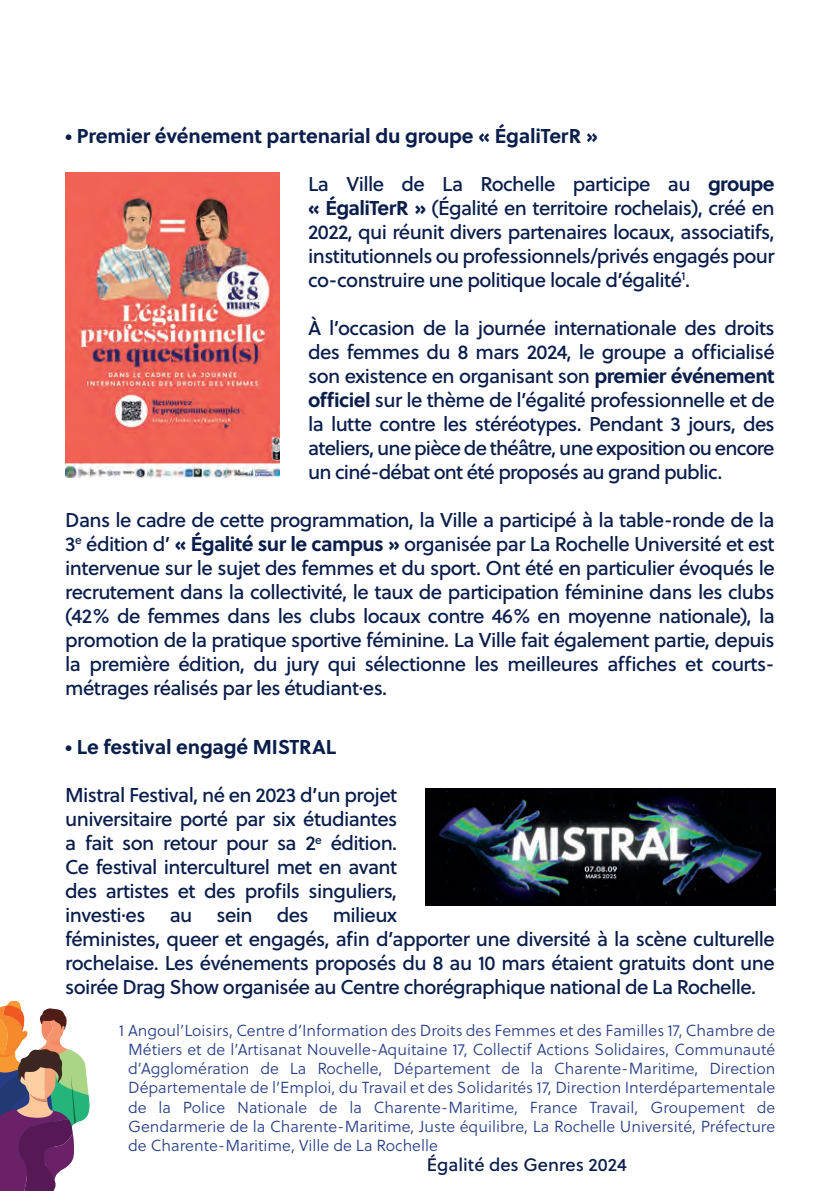
<style>
.page{position:relative;width:840px;height:1191px;background:#fff}
.page>*{position:absolute;margin:0;border:0;box-sizing:border-box;transform-origin:0 0}
.t1{font:20px/24px "Soleil Bk";letter-spacing:-.03em;color:#0a1e4c;text-align:justify}
.t2{font:700 20px "Soleil";letter-spacing:-.01em;color:#0a1e4c}
.t3{font:18px "Soleil Bk";color:#0a1e4c}
.t4{font:16px/19.2px "Soleil Lt";color:#263d86;text-align:justify}
.s1{font-family:"Soleil";font-weight:700}
</style>
<div class="page">
<svg style="left:0;top:1001px;width:90px;height:190px"></svg>
<img style="left:65px;top:173px;width:214px;height:304px">
<img style="left:425px;top:789px;width:349px;height:116px">
<p class="t2" style="left:65px;top:120px;width:534px">• Premier événement partenarial du groupe « ÉgaliTerR »</p>
<p class="t1" style="left:308px;top:171px;width:468px">La Ville de La Rochelle participe au <span class="s1">groupe « ÉgaliTerR »</span> (Égalité en territoire rochelais), créé en 2022, qui réunit divers partenaires locaux, associatifs, institutionnels ou professionnels/privés engagés pour co-construire une politique locale d’égalité<sup>1</sup>.</p>
<p class="t1" style="left:308px;top:315px;width:468px">À l’occasion de la journée internationale des droits des femmes du 8 mars 2024, le groupe a officialisé son existence en organisant son <span class="s1">premier événement officiel</span> sur le thème de l’égalité professionnelle et de la lutte contre les stéréotypes. Pendant 3 jours, des ateliers, une pièce de théâtre, une exposition ou encore un ciné-débat ont été proposés au grand public.</p>
<p class="t1" style="left:65px;top:507px;width:710px">Dans le cadre de cette programmation, la Ville a participé à la table-ronde de la 3<sup>e</sup> édition d’ <span class="s1">« Égalité sur le campus »</span> organisée par La Rochelle Université et est intervenue sur le sujet des femmes et du sport. Ont été en particulier évoqués le recrutement dans la collectivité, le taux de participation féminine dans les clubs (42% de femmes dans les clubs locaux contre 46% en moyenne nationale), la promotion de la pratique sportive féminine. La Ville fait également partie, depuis la première édition, du jury qui sélectionne les meilleures affiches et courts&shy;métrages réalisés par les étudiant·es.</p>
<p class="t2" style="left:65px;top:731px;width:272px">• Le festival engagé MISTRAL</p>
<p class="t1" style="left:65px;top:782px;width:710px;text-align:left">Mistral Festival, né en 2023 d’un projet<br>universitaire porté par six étudiantes<br>a fait son retour pour sa 2<sup>e</sup> édition.<br>Ce festival interculturel met en avant<br>des artistes et des profils singuliers,<br>investi·es au sein des milieux<br>féministes, queer et engagés, afin d’apporter une diversité à la scène culturelle rochelaise. Les événements proposés du 8 au 10 mars étaient gratuits dont une soirée Drag Show organisée au Centre chorégraphique national de La Rochelle.</p>
<p class="t4" style="left:128px;top:1020px;width:648px;text-indent:-9px">1 Angoul’Loisirs, Centre d’Information des Droits des Femmes et des Familles 17, Chambre de Métiers et de l’Artisanat Nouvelle-Aquitaine 17, Collectif Actions Solidaires, Communauté d’Agglomération de La Rochelle, Département de la Charente-Maritime, Direction Départementale de l’Emploi, du Travail et des Solidarités 17, Direction Interdépartementale de la Police Nationale de la Charente-Maritime, France Travail, Groupement de Gendarmerie de la Charente-Maritime, Juste équilibre, La Rochelle Université, Préfecture de Charente-Maritime, Ville de La Rochelle</p>
<p class="t3" style="left:426px;top:1151px;width:201px">Égalité des Genres 2024</p>
</div>
